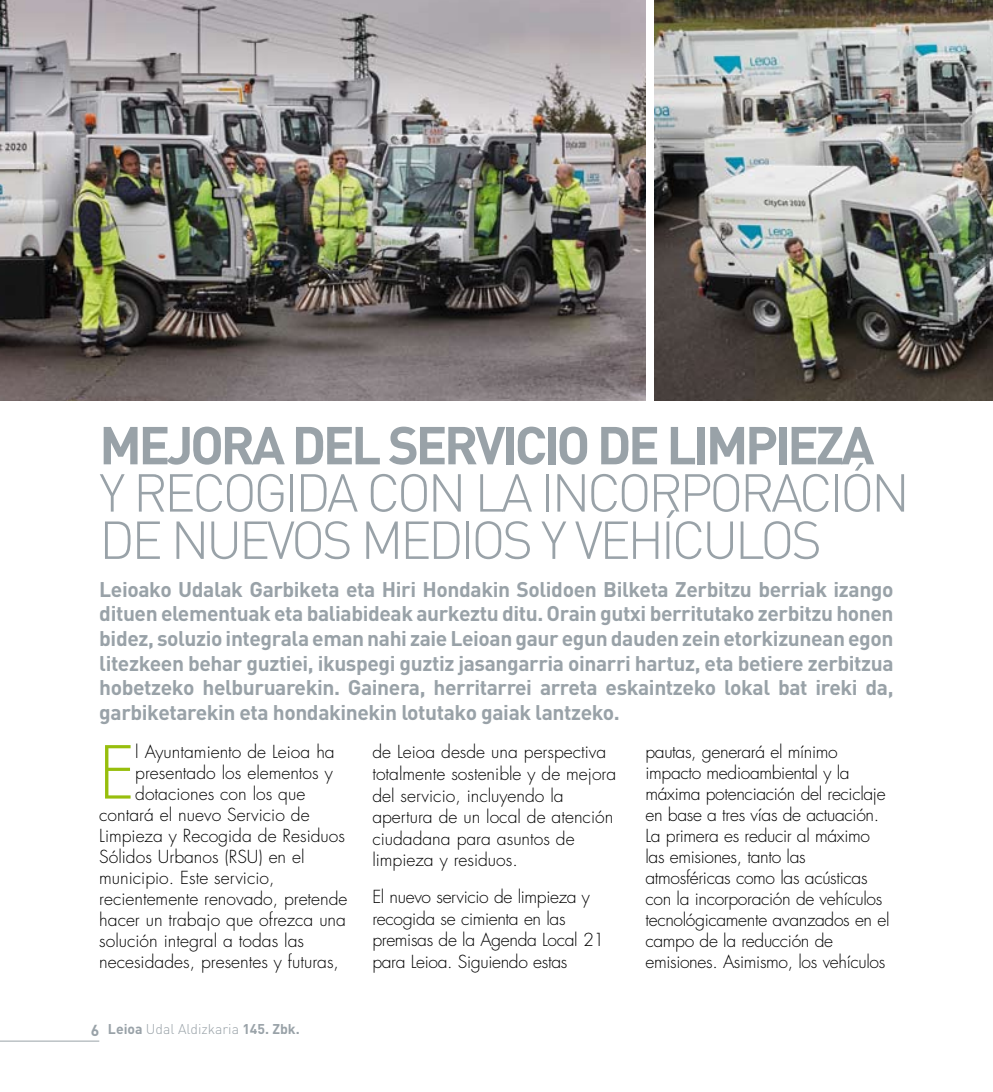
<style>
.page{position:relative;width:993px;height:1092px;background:#fff}
.page>*{position:absolute;margin:0;border:0;box-sizing:border-box;transform-origin:0 0}
.t1{font:300 70.88px "Futura";color:#97be0d}
.t2{font:300 52.5px/47.2px "DIN";letter-spacing:-.065em;color:#99a2a8}
.t3{font:700 52.5px "DIN";color:#99a2a8}
.t4{font:700 21px/24.5px "DIN";letter-spacing:-.02em;color:#99a2a8;text-align:justify}
.t5{font:300 17.5px/21.7px "Futura";color:#000}
.t6{font:300 17.5px/21px "Futura";letter-spacing:-.02em;color:#000}
.t7{font:300 14px "DIN";color:#99a2a8}
.s1{font-weight:700;font-size:15.75px}
.s2{font-weight:700}
</style>
<div class="page">
<hr style="left:0;top:1040px;width:99px;height:1px;background:#99a2a8">
<img style="left:0;top:0;width:645px;height:401px">
<img style="left:654px;top:0;width:338px;height:401px">
<h2 class="t3" style="left:99px;top:411px;width:123px">Mejora</h2>
<h2 class="t3" style="left:291px;top:411px;width:29px">del</h2>
<h2 class="t3" style="left:388px;top:411px;width:26px">servicio</h2>
<h2 class="t3" style="left:596px;top:411px;width:96px">de limpieza</h2>
<h2 class="t2" style="left:99px;top:468px;width:811px">Y RECOGIDA CON LA INCORPORACIÓN<br>DE NUEVOS MEDIOS Y VEHÍCULOS</h2>
<p class="t4" style="left:99px;top:576px;width:795px">Leioako Udalak Garbiketa eta Hiri Hondakin Solidoen Bilketa Zerbitzu berriak izango dituen elementuak eta baliabideak aurkeztu ditu. Orain gutxi berritutako zerbitzu honen bidez, soluzio integrala eman nahi zaie Leioan gaur egun dauden zein etorkizunean egon litezkeen behar guztiei, ikuspegi guztiz jasangarria oinarri hartuz, eta betiere zerbitzua hobetzeko helburuarekin. Gainera, herritarrei arreta eskaintzeko lokal bat ireki da, garbiketarekin eta hondakinekin lotutako gaiak lantzeko.</p>
<h1 class="t1" style="left:99px;top:729px;width:37px">E</h1>
<p class="t5" style="left:135px;top:741px;width:201px">l Ayuntamiento de Leioa ha</p>
<p class="t6" style="left:645px;top:741px;width:245px">pautas, generará el mínimo impacto medioambiental y la máxima potenciación del reciclaje en base a tres vías de actuación.<br>La primera es reducir al máximo las emisiones, tanto las atmosféricas como las acústicas con la incorporación de vehículos tecnológicamente avanzados en el campo de la reducción de emisiones. Asimismo, los vehículos</p>
<p class="t5" style="left:372px;top:741px;width:245px">de Leioa desde una perspectiva totalmente sostenible y de mejora del servicio, incluyendo la apertura de un local de atención ciudadana para asuntos de limpieza y residuos.</p>
<p class="t6" style="left:372px;top:886px;width:233px;line-height:21.5px">El nuevo servicio de limpieza y recogida se cimienta en las premisas de la Agenda Local 21 para Leioa. Siguiendo estas</p>
<p class="t5" style="left:135px;top:762px;width:199px">presentado los elementos y</p>
<p class="t5" style="left:135px;top:783px;width:171px">dotaciones con los que</p>
<p class="t5" style="left:99px;top:804px;width:212px">contará el nuevo Servicio de</p>
<p class="t5" style="left:99px;top:825px;width:247px">Limpieza y Recogida de Residuos</p>
<p class="t5" style="left:99px;top:846px;width:207px">Sólidos Urbanos (RSU) en el</p>
<p class="t5" style="left:99px;top:867px;width:177px">municipio. Este servicio,</p>
<p class="t5" style="left:99px;top:888px;width:250px">recientemente renovado, pretende</p>
<p class="t5" style="left:99px;top:909px;width:248px">hacer un trabajo que ofrezca una</p>
<p class="t5" style="left:99px;top:930px;width:206px">solución integral a todas las</p>
<p class="t5" style="left:99px;top:951px;width:241px">necesidades, presentes y futuras,</p>
<p class="t7" style="left:91px;top:1020px;width:210px"><span class="s1">6</span> <span class="s2">Leioa</span> UDAL ALDIZKARIA <span class="s2">145. Zbk.</span></p>
</div>
